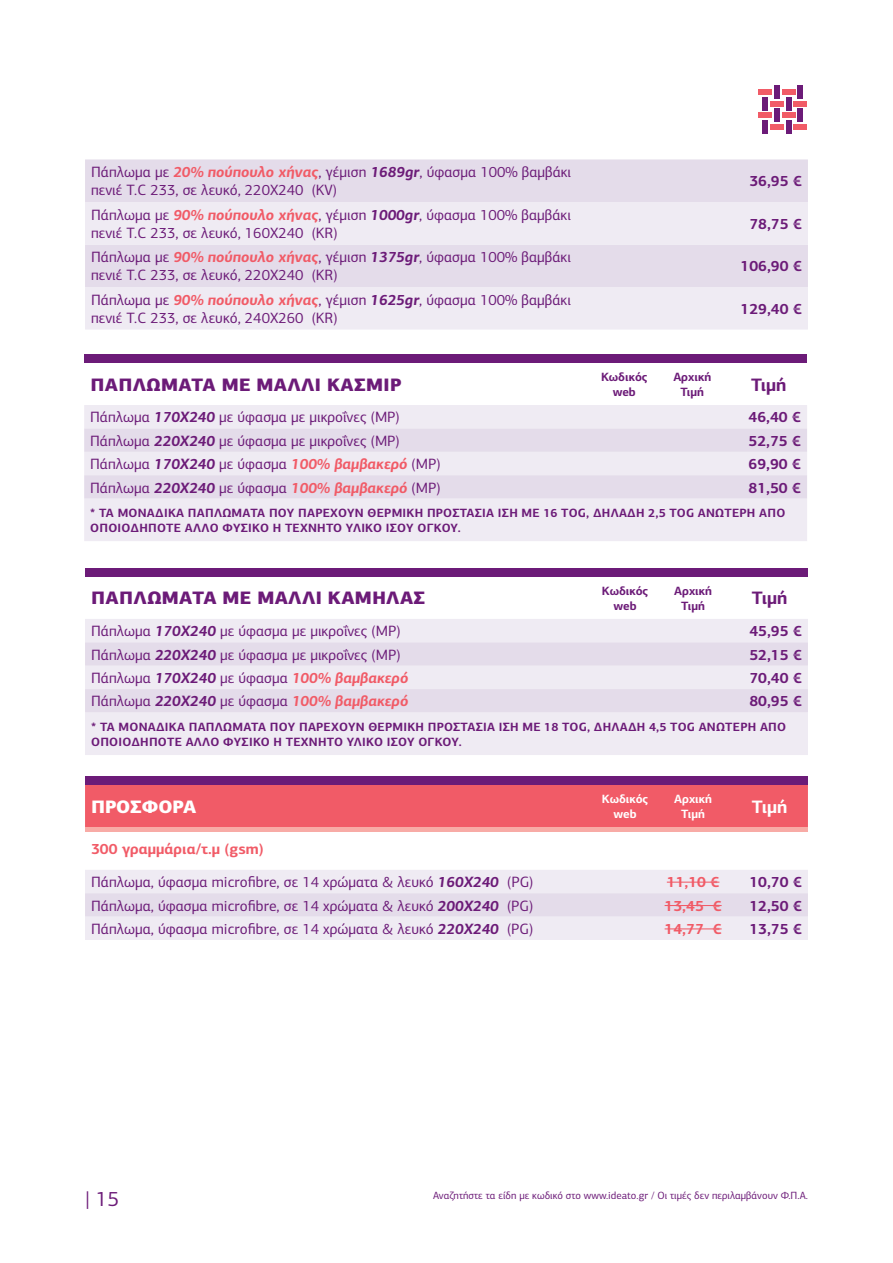
<style>
.page{position:relative;width:893px;height:1263px;background:#fff}
.page>*{position:absolute;margin:0;border:0;box-sizing:border-box;transform-origin:0 0}
.t1{font:21px "PF Centro Sans Pro";color:#6c1b78}
.t2{font:900 18px "PF Centro Sans Pro";letter-spacing:.02em;color:#6c1b78}
.t3{font:700 18px "PF Centro Sans Pro";color:#6c1b78}
.t4{font:900 18px "PF Centro Sans Pro";color:#fff}
.t5{font:700 18px "PF Centro Sans Pro";color:#fff}
.t6{font:15px/18px "PF Centro Sans Pro";color:#6c1b78}
.t7{font:700 15px "PF Centro Sans Pro";color:#6c1b78}
.t8{font:700 15px "PF Centro Sans Pro";color:#f15b67}
.t9{font:700 12px/15px "PF Centro Sans Pro";letter-spacing:.02em;color:#6c1b78}
.t10{font:700 12px/15px "PF Centro Sans Pro";color:#6c1b78;text-align:center}
.t11{font:700 12px/15px "PF Centro Sans Pro";color:#fff;text-align:center}
.t12{font:10.5px "PF Centro Sans Pro";color:#6c1b78}
.s1{font-weight:700;font-style:italic;color:#f15b67}
.s2{font-weight:700;font-style:italic}
.s3{font-weight:700;color:#f15b67}
</style>
<div class="page">
<div style="left:782px;top:89px;width:13px;height:6px;background:#f15b67"></div>
<div style="left:770px;top:101px;width:13px;height:6px;background:#f15b67"></div>
<div style="left:770px;top:124px;width:13px;height:6px;background:#f15b67"></div>
<div style="left:794px;top:101px;width:13px;height:6px;background:#f15b67"></div>
<div style="left:794px;top:124px;width:13px;height:6px;background:#f15b67"></div>
<div style="left:782px;top:112px;width:13px;height:6px;background:#f15b67"></div>
<div style="left:786px;top:97px;width:5px;height:13px;background:#6c1b78"></div>
<div style="left:786px;top:120px;width:5px;height:14px;background:#6c1b78"></div>
<div style="left:774px;top:109px;width:6px;height:13px;background:#6c1b78"></div>
<div style="left:797px;top:109px;width:6px;height:13px;background:#6c1b78"></div>
<div style="left:774px;top:85px;width:6px;height:13px;background:#6c1b78"></div>
<div style="left:797px;top:85px;width:6px;height:13px;background:#6c1b78"></div>
<div style="left:758px;top:89px;width:14px;height:6px;background:#f15b67"></div>
<div style="left:758px;top:112px;width:14px;height:6px;background:#f15b67"></div>
<div style="left:762px;top:97px;width:6px;height:13px;background:#6c1b78"></div>
<div style="left:762px;top:120px;width:6px;height:14px;background:#6c1b78"></div>
<svg style="left:84px;top:362px;width:723px;height:1px"></svg>
<div style="left:84px;top:405px;width:723px;height:136px;background:#efebf3"></div>
<svg style="left:84px;top:428px;width:723px;height:71px;background:#e7e1ed"></svg>
<div style="left:84px;top:354px;width:723px;height:8px;background:#6c1b78"></div>
<div style="left:85px;top:159px;width:723px;height:43px;background:#e4dcea"></div>
<svg style="left:85px;top:202px;width:723px;height:128px;background:#ebe6f0"></svg>
<svg style="left:85px;top:576px;width:723px;height:1px"></svg>
<div style="left:85px;top:619px;width:723px;height:136px;background:#efebf3"></div>
<svg style="left:85px;top:642px;width:723px;height:70px;background:#e7e1ed"></svg>
<div style="left:85px;top:568px;width:723px;height:8px;background:#6c1b78"></div>
<div style="left:85px;top:785px;width:723px;height:42px;background:#f15b67"></div>
<div style="left:85px;top:870px;width:723px;height:70px;background:#efebf3"></div>
<div style="left:85px;top:893px;width:723px;height:23px;background:#e4dcea"></div>
<hr style="left:667px;top:882px;width:52px;height:1px;background:#f15b67">
<hr style="left:665px;top:905px;width:57px;height:1px;background:#f15b67">
<hr style="left:665px;top:928px;width:57px;height:1px;background:#f15b67">
<div style="left:85px;top:827px;width:723px;height:5px;background:#f8aba6"></div>
<div style="left:85px;top:776px;width:723px;height:9px;background:#6c1b78"></div>
<p class="t6" style="left:91px;top:163px;width:482px">Πάπλωμα με <span class="s1">20% πούπουλο χήνας</span>, γέμιση <span class="s2">1689gr</span>, ύφασμα 100% βαμβάκι πενιέ T.C 233, σε λευκό, 220Χ240 (KV)</p>
<p class="t7" style="left:749px;top:172px;width:54px">36,95 €</p>
<p class="t6" style="left:91px;top:206px;width:481px">Πάπλωμα με <span class="s1">90% πούπουλο χήνας</span>, γέμιση <span class="s2">1000gr</span>, ύφασμα 100% βαμβάκι πενιέ T.C 233, σε λευκό, 160Χ240 (KR)</p>
<p class="t7" style="left:749px;top:214px;width:54px">78,75 €</p>
<p class="t6" style="left:91px;top:248px;width:481px">Πάπλωμα με <span class="s1">90% πούπουλο χήνας</span>, γέμιση <span class="s2">1375gr</span>, ύφασμα 100% βαμβάκι πενιέ T.C 233, σε λευκό, 220Χ240 (KR)</p>
<p class="t7" style="left:740px;top:257px;width:63px">106,90 €</p>
<p class="t6" style="left:91px;top:291px;width:481px">Πάπλωμα με <span class="s1">90% πούπουλο χήνας</span>, γέμιση <span class="s2">1625gr</span>, ύφασμα 100% βαμβάκι πενιέ T.C 233, σε λευκό, 240Χ260 (KR)</p>
<p class="t7" style="left:740px;top:299px;width:63px">129,40 €</p>
<p class="t2" style="left:90px;top:372px;width:312px">ΠΑΠΛΏΜΑΤΑ ΜΕ ΜΑΛΛΊ ΚΑΣΜΊΡ</p>
<p class="t10" style="left:601px;top:369px;width:48px">Κωδικός web</p>
<p class="t10" style="left:673px;top:369px;width:39px">Αρχική<br>Τιμή</p>
<p class="t3" style="left:751px;top:373px;width:37px">Τιμή</p>
<p class="t6" style="left:90px;top:408px;width:311px">Πάπλωμα <span class="s2">170Χ240</span> με ύφασμα με μικροΐνες (MP)</p>
<p class="t7" style="left:748px;top:408px;width:54px">46,40 €</p>
<p class="t6" style="left:90px;top:432px;width:311px">Πάπλωμα <span class="s2">220Χ240</span> με ύφασμα με μικροΐνες (MP)</p>
<p class="t7" style="left:748px;top:431px;width:54px">52,75 €</p>
<p class="t6" style="left:90px;top:455px;width:352px">Πάπλωμα <span class="s2">170Χ240</span> με ύφασμα <span class="s1">100% βαμβακερό</span> (MP)</p>
<p class="t7" style="left:748px;top:454px;width:54px">69,90 €</p>
<p class="t6" style="left:90px;top:478px;width:352px">Πάπλωμα <span class="s2">220Χ240</span> με ύφασμα <span class="s1">100% βαμβακερό</span> (MP)</p>
<p class="t7" style="left:748px;top:478px;width:54px">81,50 €</p>
<p class="t9" style="left:90px;top:505px;width:695px">* ΤΑ ΜΟΝΑΔΙΚΆ ΠΑΠΛΏΜΑΤΑ ΠΟΥ ΠΑΡΈΧΟΥΝ ΘΕΡΜΙΚΉ ΠΡΟΣΤΑΣΊΑ ΊΣΗ ΜΕ 16 TOG, ΔΗΛΑΔΉ 2,5 TOG ΑΝΏΤΕΡΗ ΑΠΌ<br>ΟΠΟΙΟΔΉΠΟΤΕ ΆΛΛΟ ΦΥΣΙΚΌ Ή ΤΕΧΝΗΤΌ ΥΛΙΚΌ ΊΣΟΥ ΌΓΚΟΥ.</p>
<p class="t2" style="left:91px;top:586px;width:335px">ΠΑΠΛΏΜΑΤΑ ΜΕ ΜΑΛΛΊ ΚΑΜΉΛΑΣ</p>
<p class="t10" style="left:602px;top:583px;width:48px">Κωδικός web</p>
<p class="t10" style="left:674px;top:583px;width:39px">Αρχική<br>Τιμή</p>
<p class="t3" style="left:752px;top:587px;width:37px">Τιμή</p>
<p class="t6" style="left:91px;top:622px;width:311px">Πάπλωμα <span class="s2">170Χ240</span> με ύφασμα με μικροΐνες (MP)</p>
<p class="t7" style="left:749px;top:622px;width:54px">45,95 €</p>
<p class="t6" style="left:91px;top:645px;width:311px">Πάπλωμα <span class="s2">220Χ240</span> με ύφασμα με μικροΐνες (MP)</p>
<p class="t7" style="left:749px;top:645px;width:54px">52,15 €</p>
<p class="t6" style="left:91px;top:669px;width:319px">Πάπλωμα <span class="s2">170Χ240</span> με ύφασμα <span class="s1">100% βαμβακερό</span></p>
<p class="t7" style="left:749px;top:668px;width:54px">70,40 €</p>
<p class="t6" style="left:91px;top:692px;width:319px">Πάπλωμα <span class="s2">220Χ240</span> με ύφασμα <span class="s1">100% βαμβακερό</span></p>
<p class="t7" style="left:749px;top:692px;width:54px">80,95 €</p>
<p class="t9" style="left:91px;top:719px;width:695px">* ΤΑ ΜΟΝΑΔΙΚΆ ΠΑΠΛΏΜΑΤΑ ΠΟΥ ΠΑΡΈΧΟΥΝ ΘΕΡΜΙΚΉ ΠΡΟΣΤΑΣΊΑ ΊΣΗ ΜΕ 18 TOG, ΔΗΛΑΔΉ 4,5 TOG ΑΝΏΤΕΡΗ ΑΠΌ<br>ΟΠΟΙΟΔΉΠΟΤΕ ΆΛΛΟ ΦΥΣΙΚΌ Ή ΤΕΧΝΗΤΌ ΥΛΙΚΌ ΊΣΟΥ ΌΓΚΟΥ.</p>
<p class="t4" style="left:91px;top:795px;width:107px">ΠΡΟΣΦΟΡΑ</p>
<p class="t11" style="left:602px;top:791px;width:48px">Κωδικός web</p>
<p class="t11" style="left:674px;top:791px;width:39px">Αρχική<br>Τιμή</p>
<p class="t5" style="left:752px;top:795px;width:37px">Τιμή</p>
<p class="t6" style="left:91px;top:832px;width:444px;line-height:33px"><span class="s3">300 γραμμάρια/τ.μ (gsm)<br></span>Πάπλωμα, ύφασμα microfibre, σε 14 χρώματα &amp; λευκό <span class="s2">160Χ240</span> (PG)</p>
<p class="t8" style="left:667px;top:872px;width:54px">11,10 €</p>
<p class="t7" style="left:749px;top:872px;width:54px">10,70 €</p>
<p class="t6" style="left:91px;top:896px;width:444px">Πάπλωμα, ύφασμα microfibre, σε 14 χρώματα &amp; λευκό <span class="s2">200Χ240</span> (PG)</p>
<p class="t8" style="left:665px;top:896px;width:59px">13,45 €</p>
<p class="t7" style="left:749px;top:896px;width:54px">12,50 €</p>
<p class="t6" style="left:91px;top:920px;width:444px">Πάπλωμα, ύφασμα microfibre, σε 14 χρώματα &amp; λευκό <span class="s2">220Χ240</span> (PG)</p>
<p class="t8" style="left:665px;top:919px;width:59px">14,77 €</p>
<p class="t7" style="left:749px;top:919px;width:54px">13,75 €</p>
<h1 class="t1" style="left:85px;top:1187px;width:36px">| 15</h1>
<p class="t12" style="left:433px;top:1189px;width:376px">Αναζητήστε τα είδη με κωδικό στο www.ideato.gr / Οι τιμές δεν περιλαμβάνουν Φ.Π.Α.</p>
</div>
